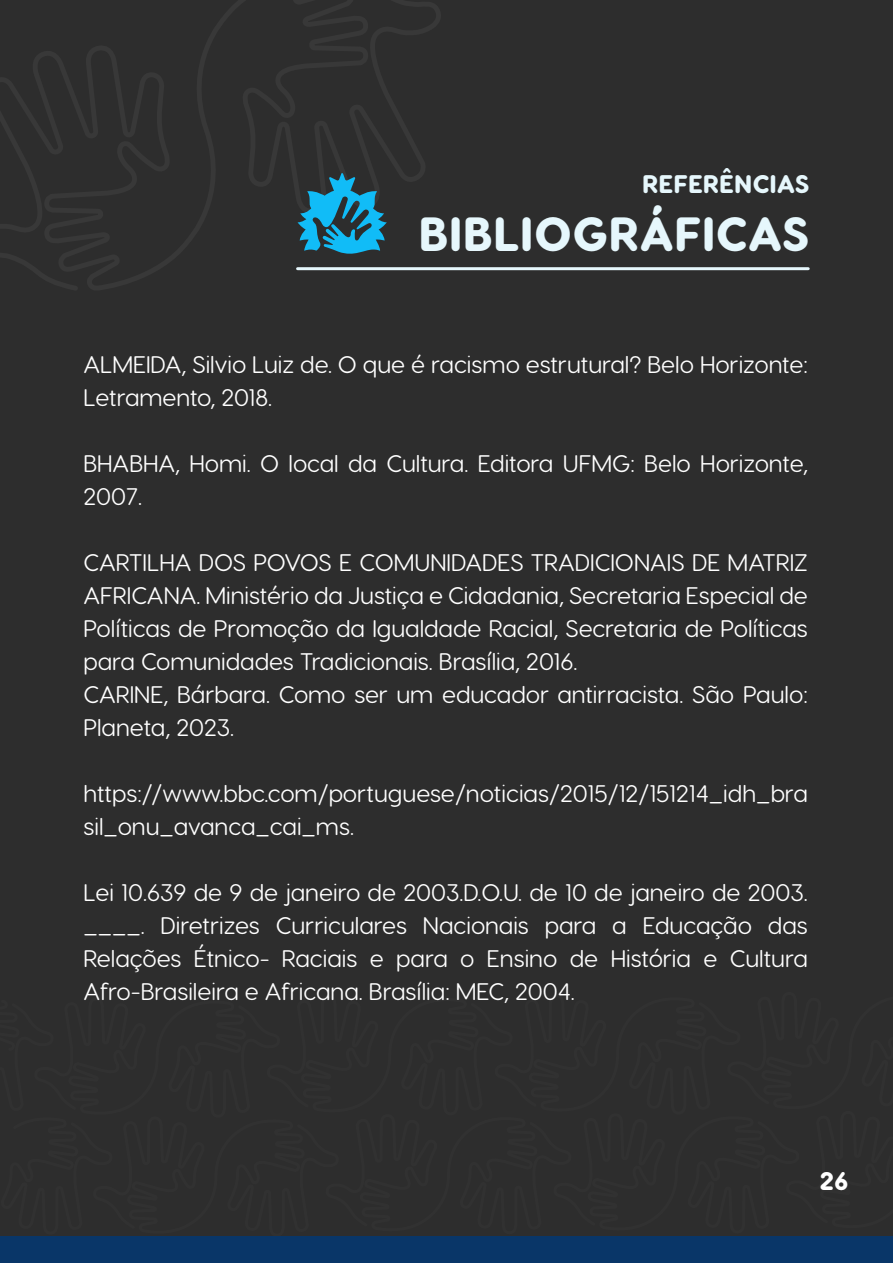
<style>
.page{position:relative;width:893px;height:1263px;background:#2d2d2d}
.page>*{position:absolute;margin:0;border:0;box-sizing:border-box;transform-origin:0 0}
.t1{font:800 48px "Visby Round CF";color:#e6f7fc}
.t2{font:800 25.5px "Visby Round CF";color:#e6f7fc}
.t3{font:800 25.5px "Visby Round CF";color:#fff}
.t4{font:24px/33px "Visby Round CF";color:#fff}
</style>
<div class="page">
<svg style="left:0;top:0;width:441px;height:290px"></svg>
<div style="left:0;top:1236px;width:893px;height:27px;background:#093668"></div>
<hr style="left:298px;top:267px;width:510px;height:3px;background:#e6f7fc">
<svg style="left:298px;top:173px;width:89px;height:84px"></svg>
<p class="t2" style="left:642px;top:168px;width:169px">REFERÊNCIAS</p>
<h1 class="t1" style="left:418px;top:203px;width:393px">BIBLIOGRÁFICAS</h1>
<p class="t4" style="left:83px;top:347px;width:726px">ALMEIDA, Silvio Luiz de. O que é racismo estrutural? Belo Horizonte:<br>Letramento, 2018.</p>
<p class="t4" style="left:83px;top:446px;width:726px">BHABHA, Homi. O local da Cultura. Editora UFMG: Belo Horizonte,<br>2007.</p>
<p class="t4" style="left:83px;top:545px;width:726px">CARTILHA DOS POVOS E COMUNIDADES TRADICIONAIS DE MATRIZ AFRICANA. Ministério da Justiça e Cidadania, Secretaria Especial de Políticas de Promoção da Igualdade Racial, Secretaria de Políticas para Comunidades Tradicionais. Brasília, 2016.<br>CARINE, Bárbara. Como ser um educador antirracista. São Paulo:<br>Planeta, 2023.</p>
<p class="t4" style="left:83px;top:776px;width:726px">https://www.bbc.com/portuguese/noticias/2015/12/151214_idh_bra sil_onu_avanca_cai_ms.</p>
<p class="t4" style="left:83px;top:875px;width:726px;text-align:justify">Lei 10.639 de 9 de janeiro de 2003.D.O.U. de 10 de janeiro de 2003. ____. Diretrizes Curriculares Nacionais para a Educação das Relações Étnico- Raciais e para o Ensino de História e Cultura Afro-Brasileira e Africana. Brasília: MEC, 2004.</p>
<p class="t3" style="left:820px;top:1164px;width:30px">26</p>
</div>
